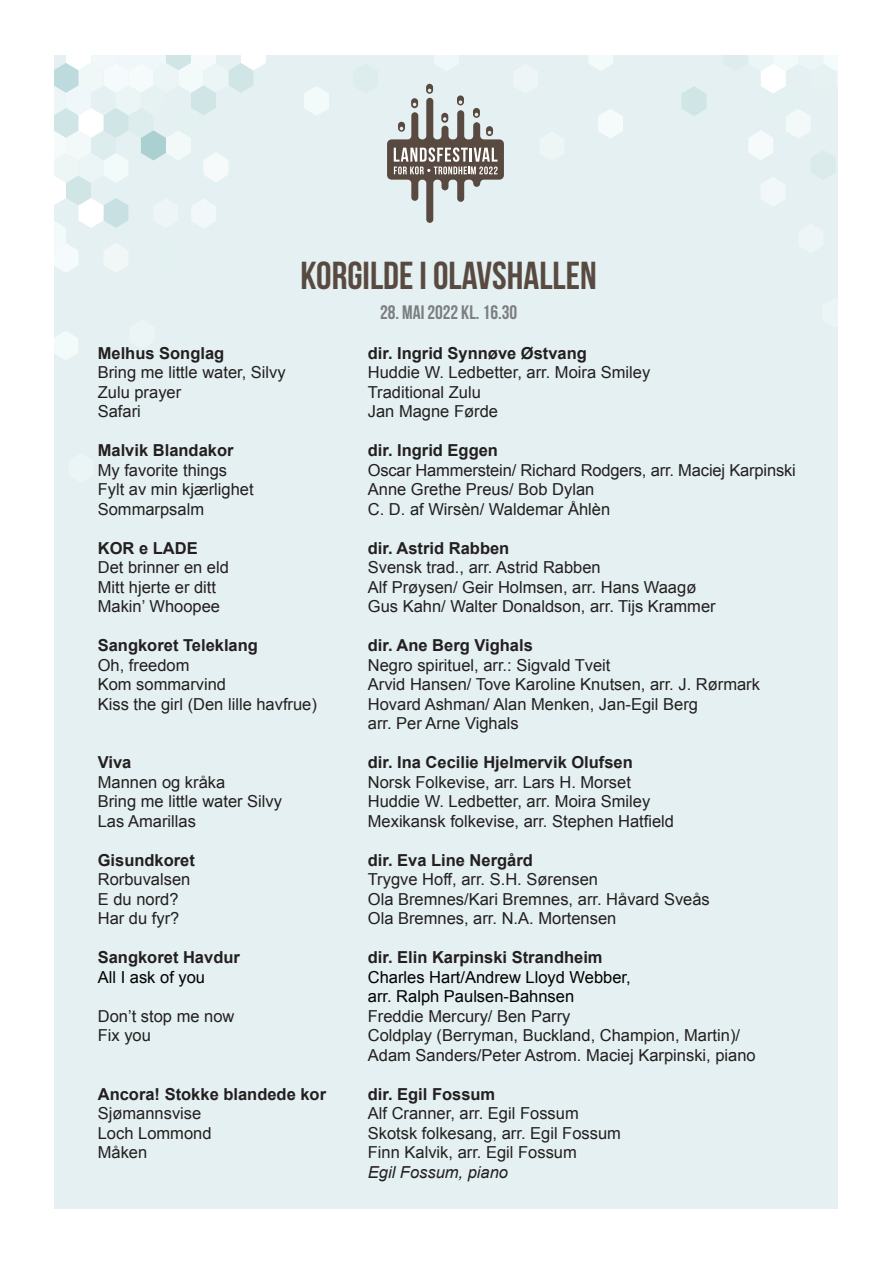
<style>
.page{position:relative;width:893px;height:1263px;background:#fff}
.page>*{position:absolute;margin:0;border:0;box-sizing:border-box;transform-origin:0 0}
.t1{font:39px "Bebas Neue";color:#594a41}
.t2{font:19.5px "Bebas Neue";color:#7c7e81}
.t3{font:16.5px "Arial";color:#231f20}
.t4{font:700 16.5px "Arial";color:#231f20}
.t5{font:16.5px "Arial";color:#000}
.t6{font:italic 16.5px "Arial";color:#231f20}
</style>
<div class="page">
<div style="left:54px;top:54px;width:785px;height:1155px;background:#e4f0f1"></div>
<svg style="left:434px;top:54px;width:25px;height:17px"></svg>
<svg style="left:681px;top:54px;width:157px;height:152px"></svg>
<svg style="left:588px;top:54px;width:25px;height:17px"></svg>
<svg style="left:598px;top:109px;width:25px;height:29px"></svg>
<svg style="left:387px;top:84px;width:117px;height:139px"></svg>
<svg style="left:54px;top:54px;width:212px;height:219px"></svg>
<svg style="left:54px;top:331px;width:24px;height:29px"></svg>
<svg style="left:304px;top:86px;width:25px;height:29px"></svg>
<div style="left:838px;top:0;width:55px;height:1263px;background:#fff"></div>
<p class="t1" style="left:300px;top:254px;width:298px">KORGILDE I OLAVSHALLEN</p>
<p class="t2" style="left:380px;top:302px;width:139px">28. MAI 2022 KL. 16.30</p>
<p class="t4" style="left:98px;top:342px;width:128px">Melhus Songlag</p>
<p class="t4" style="left:368px;top:342px;width:221px">dir. Ingrid Synnøve Østvang</p>
<p class="t3" style="left:98px;top:362px;width:189px">Bring me little water, Silvy</p>
<p class="t3" style="left:368px;top:362px;width:284px">Huddie W. Ledbetter, arr. Moira Smiley</p>
<p class="t3" style="left:98px;top:381px;width:85px">Zulu prayer</p>
<p class="t3" style="left:368px;top:381px;width:115px">Traditional Zulu</p>
<p class="t3" style="left:98px;top:401px;width:45px">Safari</p>
<p class="t3" style="left:368px;top:401px;width:132px">Jan Magne Førde</p>
<p class="t4" style="left:98px;top:440px;width:137px">Malvik Blandakor</p>
<p class="t4" style="left:368px;top:440px;width:132px">dir. Ingrid Eggen</p>
<p class="t3" style="left:98px;top:459px;width:131px">My favorite things</p>
<p class="t3" style="left:368px;top:459px;width:430px">Oscar Hammerstein/ Richard Rodgers, arr. Maciej Karpinski</p>
<p class="t3" style="left:98px;top:479px;width:157px">Fylt av min kjærlighet</p>
<p class="t3" style="left:368px;top:479px;width:228px">Anne Grethe Preus/ Bob Dylan</p>
<p class="t3" style="left:98px;top:498px;width:108px">Sommarpsalm</p>
<p class="t3" style="left:368px;top:498px;width:244px">C. D. af Wirsèn/ Waldemar Åhlèn</p>
<p class="t4" style="left:98px;top:537px;width:101px">KOR e LADE</p>
<p class="t4" style="left:368px;top:537px;width:143px">dir. Astrid Rabben</p>
<p class="t3" style="left:98px;top:557px;width:133px">Det brinner en eld</p>
<p class="t3" style="left:368px;top:557px;width:234px">Svensk trad., arr. Astrid Rabben</p>
<p class="t3" style="left:98px;top:576px;width:120px">Mitt hjerte er ditt</p>
<p class="t3" style="left:368px;top:576px;width:330px">Alf Prøysen/ Geir Holmsen, arr. Hans Waagø</p>
<p class="t3" style="left:98px;top:596px;width:124px">Makin’ Whoopee</p>
<p class="t3" style="left:368px;top:596px;width:349px">Gus Kahn/ Walter Donaldson, arr. Tijs Krammer</p>
<p class="t4" style="left:98px;top:635px;width:162px">Sangkoret Teleklang</p>
<p class="t4" style="left:368px;top:635px;width:167px">dir. Ane Berg Vighals</p>
<p class="t3" style="left:98px;top:654px;width:93px">Oh, freedom</p>
<p class="t3" style="left:368px;top:654px;width:244px">Negro spirituel, arr.: Sigvald Tveit</p>
<p class="t3" style="left:98px;top:674px;width:130px">Kom sommarvind</p>
<p class="t3" style="left:368px;top:674px;width:394px">Arvid Hansen/ Tove Karoline Knutsen, arr. J. Rørmark</p>
<p class="t3" style="left:98px;top:693px;width:221px">Kiss the girl (Den lille havfrue)</p>
<p class="t3" style="left:368px;top:693px;width:332px">Hovard Ashman/ Alan Menken, Jan-Egil Berg</p>
<p class="t3" style="left:368px;top:713px;width:153px">arr. Per Arne Vighals</p>
<p class="t4" style="left:98px;top:752px;width:35px">Viva</p>
<p class="t4" style="left:368px;top:752px;width:267px">dir. Ina Cecilie Hjelmervik Olufsen</p>
<p class="t3" style="left:98px;top:771px;width:129px">Mannen og kråka</p>
<p class="t3" style="left:368px;top:771px;width:265px">Norsk Folkevise, arr. Lars H. Morset</p>
<p class="t3" style="left:98px;top:791px;width:186px">Bring me little water Silvy</p>
<p class="t3" style="left:368px;top:791px;width:284px">Huddie W. Ledbetter, arr. Moira Smiley</p>
<p class="t3" style="left:98px;top:810px;width:100px">Las Amarillas</p>
<p class="t3" style="left:368px;top:810px;width:308px">Mexikansk folkevise, arr. Stephen Hatfield</p>
<p class="t4" style="left:98px;top:849px;width:99px">Gisundkoret</p>
<p class="t4" style="left:368px;top:849px;width:167px">dir. Eva Line Nergård</p>
<p class="t3" style="left:98px;top:869px;width:94px">Rorbuvalsen</p>
<p class="t3" style="left:368px;top:869px;width:232px">Trygve Hoff, arr. S.H. Sørensen</p>
<p class="t3" style="left:98px;top:888px;width:82px">E du nord?</p>
<p class="t3" style="left:368px;top:888px;width:344px">Ola Bremnes/Kari Bremnes, arr. Håvard Sveås</p>
<p class="t3" style="left:98px;top:908px;width:83px">Har du fyr?</p>
<p class="t3" style="left:368px;top:908px;width:250px">Ola Bremnes, arr. N.A. Mortensen</p>
<p class="t4" style="left:98px;top:947px;width:144px">Sangkoret Havdur</p>
<p class="t4" style="left:368px;top:947px;width:236px">dir. Elin Karpinski Strandheim</p>
<p class="t5" style="left:98px;top:966px;width:109px">All I ask of you</p>
<p class="t5" style="left:368px;top:966px;width:264px">Charles Hart/Andrew Lloyd Webber,</p>
<p class="t5" style="left:368px;top:986px;width:208px">arr. Ralph Paulsen-Bahnsen</p>
<p class="t3" style="left:98px;top:1005px;width:138px">Don’t stop me now</p>
<p class="t3" style="left:368px;top:1005px;width:204px">Freddie Mercury/ Ben Parry</p>
<p class="t3" style="left:98px;top:1025px;width:55px">Fix you</p>
<p class="t3" style="left:368px;top:1025px;width:374px">Coldplay (Berryman, Buckland, Champion, Martin)/</p>
<p class="t3" style="left:368px;top:1044px;width:389px">Adam Sanders/Peter Astrom. Maciej Karpinski, piano</p>
<p class="t4" style="left:98px;top:1083px;width:230px">Ancora! Stokke blandede kor</p>
<p class="t4" style="left:368px;top:1083px;width:129px">dir. Egil Fossum</p>
<p class="t3" style="left:98px;top:1103px;width:105px">Sjømannsvise</p>
<p class="t3" style="left:368px;top:1103px;width:212px">Alf Cranner, arr. Egil Fossum</p>
<p class="t3" style="left:98px;top:1122px;width:115px">Loch Lommond</p>
<p class="t3" style="left:368px;top:1122px;width:255px">Skotsk folkesang, arr. Egil Fossum</p>
<p class="t3" style="left:98px;top:1142px;width:51px">Måken</p>
<p class="t3" style="left:368px;top:1142px;width:211px">Finn Kalvik, arr. Egil Fossum</p>
<p class="t6" style="left:368px;top:1161px;width:142px">Egil Fossum, piano</p>
</div>
